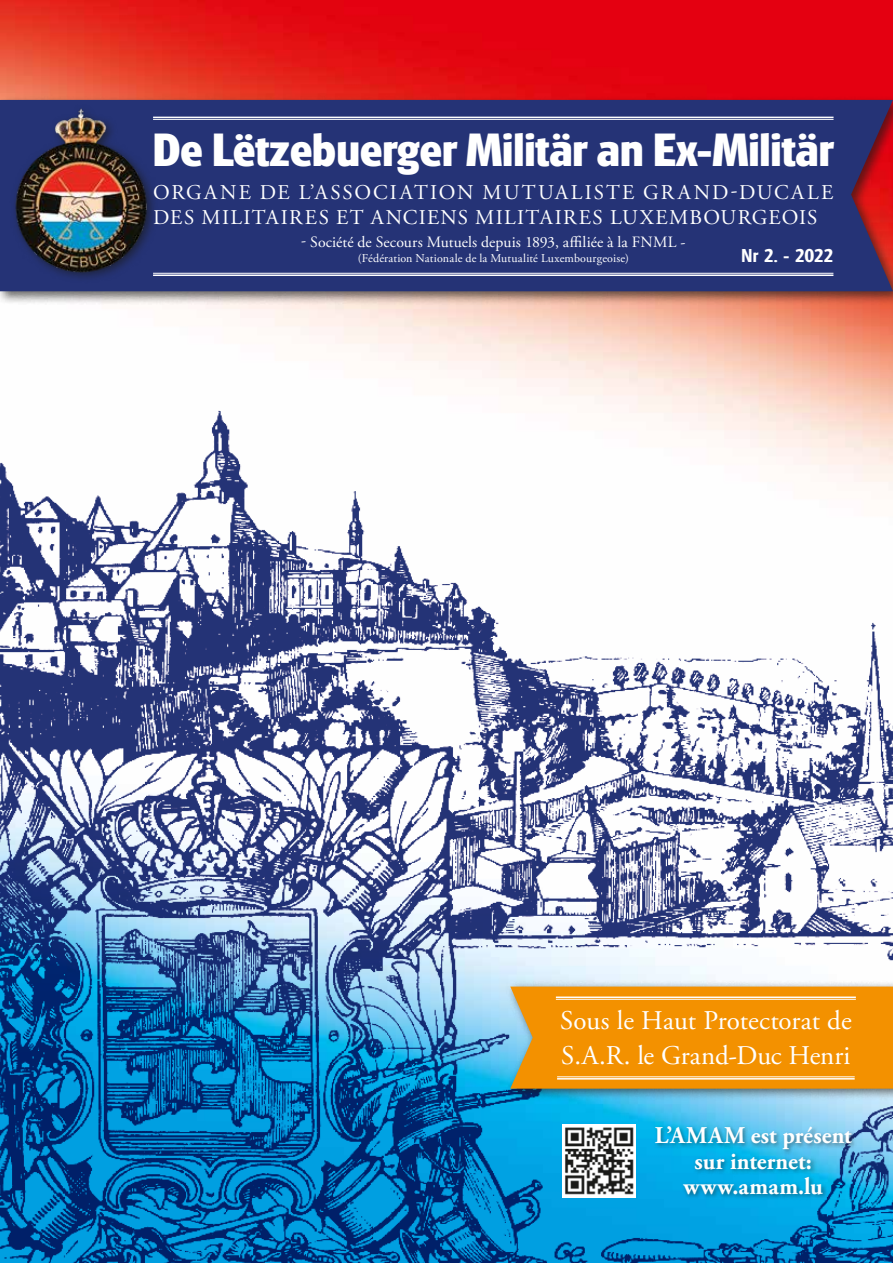
<style>
.page{position:relative;width:893px;height:1263px;background:#fff}
.page>*{position:absolute;margin:0;border:0;box-sizing:border-box;transform-origin:0 0}
.t1{font:700 45px "Glasgow";color:#fff}
.t2{font:27px/34.5px "Adobe Garamond Pro";color:#fff}
.t3{font:700 24px/25.5px "Adobe Garamond Pro";letter-spacing:.005em;color:#fff;text-align:center}
.t4{font:21px/25.2px "Adobe Garamond Pro";letter-spacing:.07em;color:#fff}
.t5{font:600 18px "Glasgow";letter-spacing:-.015em;color:#fff}
.t6{font:15.75px "Adobe Garamond Pro";letter-spacing:.01em;color:#fff}
.t7{font:12px "Adobe Garamond Pro";letter-spacing:.01em;color:#fff}
</style>
<div class="page">
<img style="left:0;top:0;width:893px;height:410px">
<img style="left:0;top:410px;width:893px;height:853px">
<div style="left:504px;top:980px;width:389px;height:121px;background:#1a1a18;opacity:.65"></div>
<svg style="left:510px;top:986px;width:383px;height:103px;background:#ee940b"></svg>
<hr style="left:556px;top:996px;width:300px;height:2px;background:#fff">
<hr style="left:556px;top:999px;width:300px;height:1px;background:#fff">
<hr style="left:557px;top:1076px;width:298px;height:1px;background:#fff">
<hr style="left:557px;top:1078px;width:298px;height:1px;background:#fff">
<div style="left:653px;top:1124px;width:205px;height:76px;background:#1a1a18;opacity:.5"></div>
<div style="left:562px;top:1124px;width:74px;height:73px;background:#fff"></div>
<img style="left:565px;top:1127px;width:69px;height:68px">
<div style="left:0;top:95px;width:893px;height:210px;background:#1a1a18;opacity:.65"></div>
<div style="left:0;top:100px;width:893px;height:191px;background:#253376"></div>
<div style="left:10px;top:104px;width:149px;height:179px;background:#253376"></div>
<img style="left:15px;top:108px;width:136px;height:167px">
<hr style="left:153px;top:273px;width:680px;height:1px;background:#fff">
<hr style="left:153px;top:274px;width:680px;height:2px;background:#fff">
<hr style="left:153px;top:117px;width:680px;height:1px;background:#fff">
<hr style="left:153px;top:119px;width:680px;height:1px;background:#fff">
<h1 class="t1" style="left:153px;top:122px;width:682px">De Lëtzebuerger Militär an Ex-Militär</h1>
<p class="t4" style="left:153px;top:180px;width:682px">ORGANE DE L’ASSOCIATION MUTUALISTE GRAND-DUCALE<br>DES MILITAIRES ET ANCIENS MILITAIRES LUXEMBOURGEOIS</p>
<p class="t6" style="left:301px;top:233px;width:386px">- Société de Secours Mutuels depuis 1893, affiliée à la FNML -</p>
<p class="t7" style="left:358px;top:251px;width:273px">(Fédération Nationale de la Mutualité Luxembourgeoise)</p>
<p class="t5" style="left:742px;top:244px;width:93px">Nr 2. - 2022</p>
<p class="t2" style="left:560px;top:1004px;width:293px">Sous le Haut Protectorat de<br>S.A.R. le Grand-Duc Henri</p>
<p class="t3" style="left:655px;top:1123px;width:198px">L’AMAM est présent sur internet: www.amam.lu</p>
</div>
